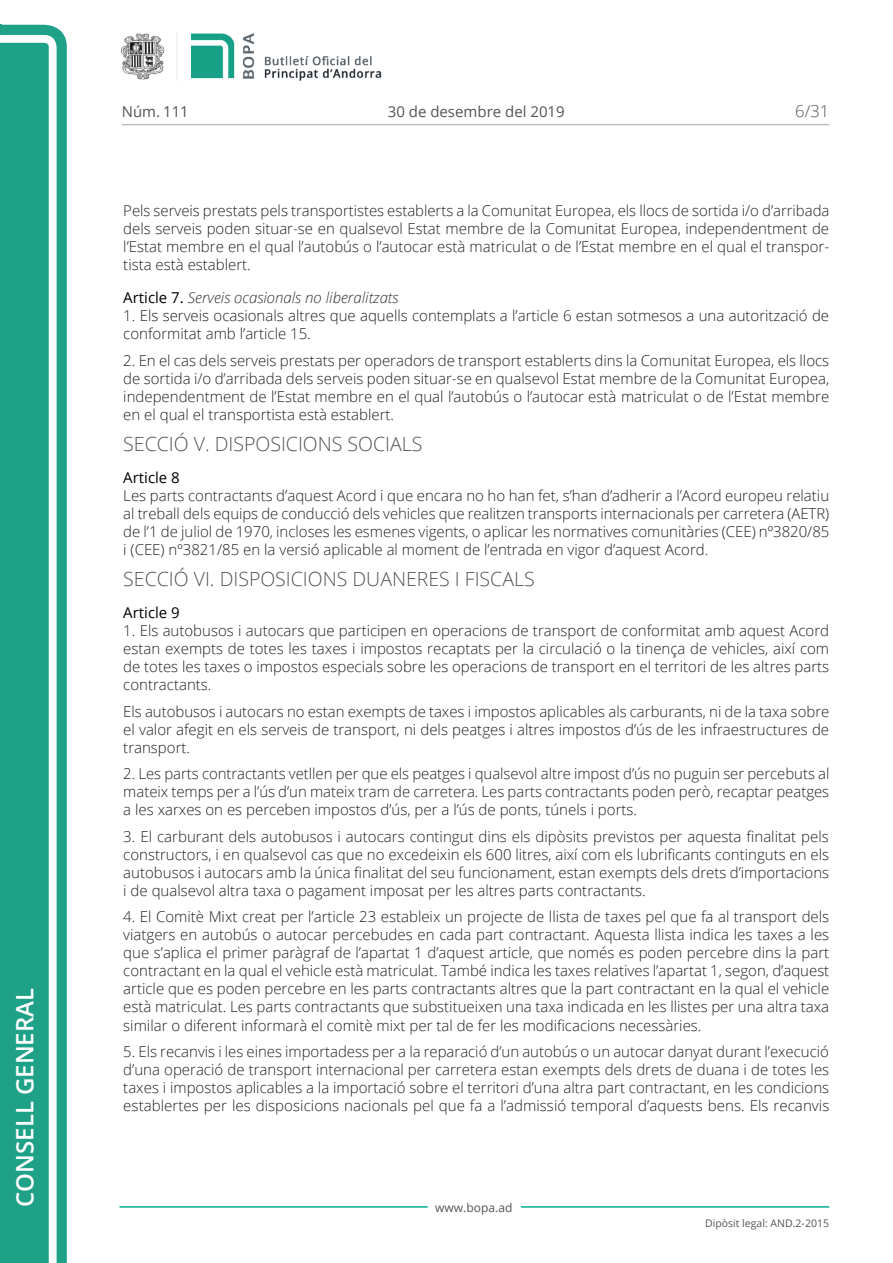
<style>
.page{position:relative;width:893px;height:1263px;background:#fff}
.page>*{position:absolute;margin:0;border:0;box-sizing:border-box;transform-origin:0 0}
.t1{font:600 24px "Open Sans";color:#fff}
.Titol_5{font:300 19.5px "Open Sans";color:#545454}
.t2{font:300 16.5px "Open Sans";color:#545454}
.Body_text{font:300 15px/18px "Open Sans";color:#231f20;text-align:justify}
.Titol_7{font:italic 300 15px "Open Sans";color:#303030}
.t3{font:15px "Open Sans";color:#545454}
.Titol_7-2{font:15px "Open Sans";color:#000}
.t4{font:12px "Open Sans";color:#545454}
.t5{font:10.5px "Open Sans";color:#545454}
.s1{font-weight:400;font-style:normal;color:#000}
</style>
<div class="page">
<svg style="left:0;top:25px;width:67px;height:1238px;fill:#1ea187"></svg>
<div style="left:0;top:43px;width:49px;height:1220px;background:#1ea187"></div>
<img style="left:122px;top:32px;width:260px;height:49px">
<hr style="left:119px;top:1206px;width:309px;height:2px;background:#00ae91">
<hr style="left:521px;top:1206px;width:308px;height:2px;background:#00ae91">
<hr style="left:122px;top:124px;width:707px;height:1px;background:#bcbdc0">
<h1 class="t1" style="left:8px;top:1207px;width:220px;rotate:-90deg">Consell General</h1>
<p class="t3" style="left:122px;top:102px;width:68px">Núm. 111</p>
<p class="t3" style="left:388px;top:102px;width:178px">30 de desembre del 2019</p>
<p class="t2" style="left:795px;top:100px;width:35px">6/31</p>
<p class="Body_text" style="left:123px;top:201px;width:708px">Pels serveis prestats pels transportistes establerts a la Comunitat Europea, els llocs de sortida i/o d’arribada dels serveis poden situar-se en qualsevol Estat membre de la Comunitat Europea, independentment de l’Estat membre en el qual l’autobús o l’autocar està matriculat o de l’Estat membre en el qual el transpor&shy;tista està establert.</p>
<p class="Titol_7" style="left:123px;top:288px;width:277px"><span class="s1">Article 7.</span> Serveis ocasionals no liberalitzats</p>
<p class="Body_text" style="left:123px;top:306px;width:707px">1. Els serveis ocasionals altres que aquells contemplats a l’article 6 estan sotmesos a una autorització de conformitat amb l’article 15.</p>
<p class="Body_text" style="left:123px;top:351px;width:707px">2. En el cas dels serveis prestats per operadors de transport establerts dins la Comunitat Europea, els llocs de sortida i/o d’arribada dels serveis poden situar-se en qualsevol Estat membre de la Comunitat Europea, independentment de l’Estat membre en el qual l’autobús o l’autocar està matriculat o de l’Estat membre en el qual el transportista està establert.</p>
<p class="Titol_5" style="left:123px;top:430px;width:301px">SECCIÓ V. DISPOSICIONS SOCIALS</p>
<p class="Titol_7-2" style="left:123px;top:467px;width:58px">Article 8</p>
<p class="Body_text" style="left:123px;top:486px;width:708px">Les parts contractants d’aquest Acord i que encara no ho han fet, s’han d’adherir a l’Acord europeu relatiu al treball dels equips de conducció dels vehicles que realitzen transports internacionals per carretera (AETR) de l’1 de juliol de 1970, incloses les esmenes vigents, o aplicar les normatives comunitàries (CEE) nº3820/85 i (CEE) nº3821/85 en la versió aplicable al moment de l’entrada en vigor d’aquest Acord.</p>
<p class="Titol_5" style="left:123px;top:566px;width:413px">SECCIÓ VI. DISPOSICIONS DUANERES I FISCALS</p>
<p class="Titol_7-2" style="left:123px;top:603px;width:58px">Article 9</p>
<p class="Body_text" style="left:123px;top:622px;width:707px">1. Els autobusos i autocars que participen en operacions de transport de conformitat amb aquest Acord estan exempts de totes les taxes i impostos recaptats per la circulació o la tinença de vehicles, així com de totes les taxes o impostos especials sobre les operacions de transport en el territori de les altres parts contractants.</p>
<p class="Body_text" style="left:123px;top:702px;width:707px">Els autobusos i autocars no estan exempts de taxes i impostos aplicables als carburants, ni de la taxa sobre el valor afegit en els serveis de transport, ni dels peatges i altres impostos d’ús de les infraestructures de transport.</p>
<p class="Body_text" style="left:123px;top:765px;width:708px">2. Les parts contractants vetllen per que els peatges i qualsevol altre impost d’ús no puguin ser percebuts al mateix temps per a l’ús d’un mateix tram de carretera. Les parts contractants poden però, recaptar peatges a les xarxes on es perceben impostos d’ús, per a l’ús de ponts, túnels i ports.</p>
<p class="Body_text" style="left:123px;top:827px;width:707px">3. El carburant dels autobusos i autocars contingut dins els dipòsits previstos per aquesta finalitat pels constructors, i en qualsevol cas que no excedeixin els 600 litres, així com els lubrificants continguts en els autobusos i autocars amb la única finalitat del seu funcionament, estan exempts dels drets d’importacions i de qualsevol altra taxa o pagament imposat per les altres parts contractants.</p>
<p class="Body_text" style="left:123px;top:908px;width:707px">4. El Comitè Mixt creat per l’article 23 estableix un projecte de llista de taxes pel que fa al transport dels viatgers en autobús o autocar percebudes en cada part contractant. Aquesta llista indica les taxes a les que s’aplica el primer paràgraf de l’apartat 1 d’aquest article, que només es poden percebre dins la part contractant en la qual el vehicle està matriculat. També indica les taxes relatives l’apartat 1, segon, d’aquest article que es poden percebre en les parts contractants altres que la part contractant en la qual el vehicle està matriculat. Les parts contractants que substitueixen una taxa indicada en les llistes per una altra taxa similar o diferent informarà el comitè mixt per tal de fer les modificacions necessàries.</p>
<p class="Body_text" style="left:123px;top:1042px;width:707px">5. Els recanvis i les eines importadess per a la reparació d’un autobús o un autocar danyat durant l’execució d’una operació de transport internacional per carretera estan exempts dels drets de duana i de totes les taxes i impostos aplicables a la importació sobre el territori d’una altra part contractant, en les condicions establertes per les disposicions nacionals pel que fa a l’admissió temporal d’aquests bens. Els recanvis</p>
<p class="t4" style="left:435px;top:1199px;width:79px">www.bopa.ad</p>
<p class="t5" style="left:705px;top:1216px;width:125px">Dipòsit legal: AND.2-2015</p>
</div>
